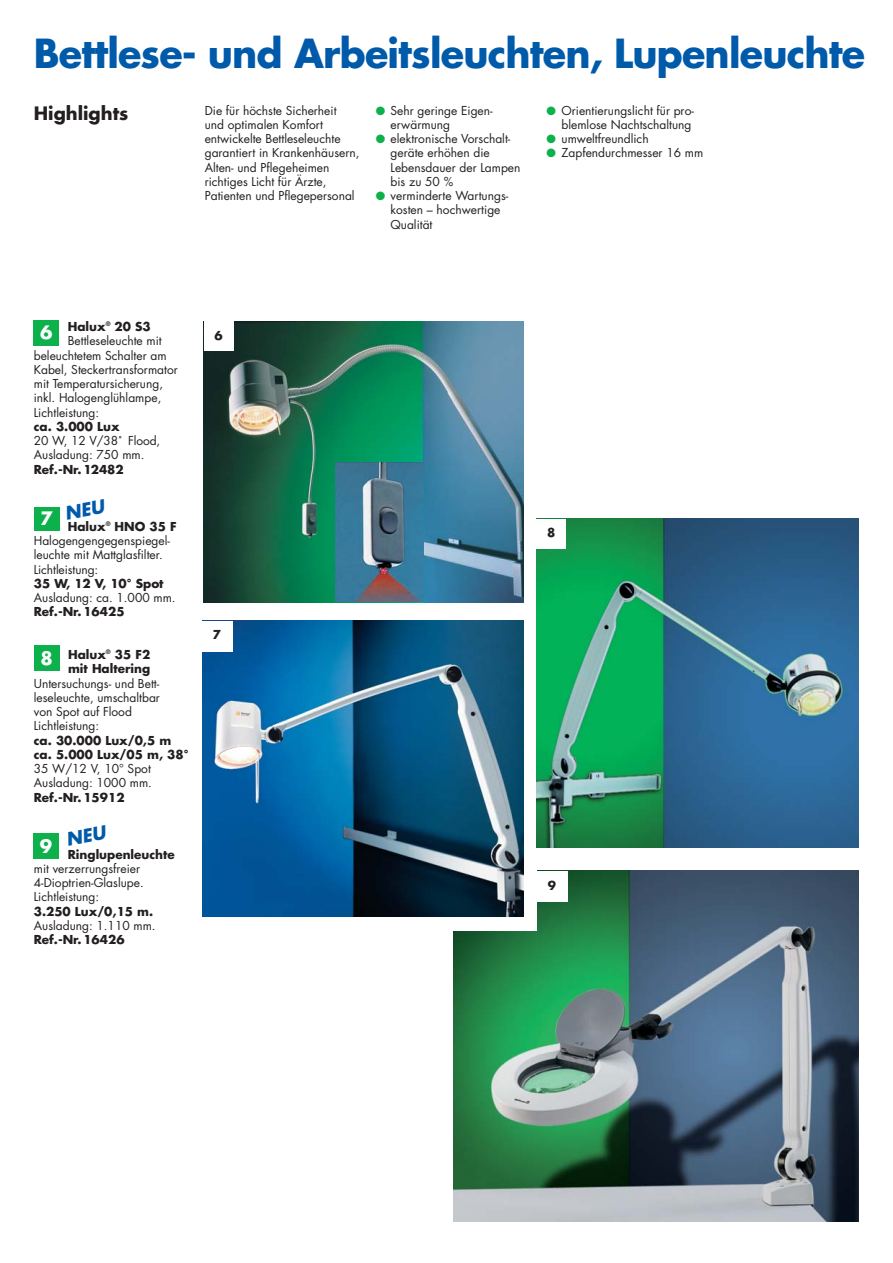
<style>
.page{position:relative;width:893px;height:1263px;background:#fff}
.page>*{position:absolute;margin:0;border:0;box-sizing:border-box;transform-origin:0 0}
.t1{font:700 39px "Futura";letter-spacing:-.02em;color:#005aaa}
.t2{font:700 18px "Futura";color:#231f20}
.t3{font:700 18px "Futura";color:#fff}
.t4{font:12px/14.2px "Futura";color:#231f20}
.t5{font:700 12px/14.2px "Futura";color:#231f20}
.s1{font-weight:700}
</style>
<div class="page">
<img style="left:204px;top:321px;width:320px;height:281px">
<div style="left:204px;top:321px;width:29px;height:30px;background:#fff"></div>
<div style="left:34px;top:320px;width:25px;height:25px;background:#0cb14b"></div>
<div style="left:34px;top:507px;width:25px;height:23px;background:#0cb14b"></div>
<div style="left:34px;top:646px;width:25px;height:25px;background:#0cb14b"></div>
<div style="left:33px;top:833px;width:26px;height:26px;background:#0cb14b"></div>
<img style="left:453px;top:871px;width:406px;height:351px">
<img style="left:336px;top:462px;width:87px;height:140px">
<div style="left:345px;top:739px;width:191px;height:192px;background:#fff"></div>
<img style="left:536px;top:519px;width:323px;height:328px">
<div style="left:536px;top:519px;width:30px;height:29px;background:#fff"></div>
<img style="left:203px;top:621px;width:321px;height:295px">
<div style="left:201px;top:621px;width:32px;height:30px;background:#fff"></div>
<div style="left:536px;top:871px;width:32px;height:30px;background:#fff"></div>
<h1 class="t1" style="left:34px;top:35px;width:833px">Bettlese- und Arbeitsleuchten, Lupenleuchte</h1>
<h2 class="t2" style="left:34px;top:105px;width:96px">Highlights</h2>
<p class="t4" style="left:205px;top:104px;width:156px">Die für höchste Sicherheit<br>und optimalen Komfort entwickelte Bettleseleuchte garantiert in Krankenhäusern,<br>Alten- und Pflegeheimen richtiges Licht für Ärzte,<br>Patienten und Pflegepersonal</p>
<p class="t4" style="left:391px;top:104px;width:131px">Sehr geringe Eigen&shy;erwärmung<br>elektronische Vorschalt&shy;geräte erhöhen die<br>Lebensdauer der Lampen bis zu 50 %<br>verminderte Wartungs&shy;kosten – hochwertige<br>Qualität</p>
<p class="t4" style="left:561px;top:104px;width:143px">Orientierungslicht für pro&shy;blemlose Nachtschaltung umweltfreundlich<br>Zapfendurchmesser 16 mm</p>
<p class="t5" style="left:68px;top:321px;width:84px">Halux<sup>®</sup> 20 S3</p>
<p class="t4" style="left:68px;top:335px;width:95px">Bettleseleuchte mit</p>
<p class="t4" style="left:34px;top:349px;width:134px">beleuchtetem Schalter am</p>
<p class="t4" style="left:34px;top:363px;width:146px">Kabel, Steckertransformator</p>
<p class="t4" style="left:34px;top:378px;width:131px">mit Temperatursicherung,</p>
<p class="t4" style="left:34px;top:392px;width:129px">inkl. Halogenglühlampe,</p>
<p class="t4" style="left:34px;top:406px;width:67px">Lichtleistung:</p>
<p class="t5" style="left:34px;top:420px;width:87px">ca. 3.000 Lux</p>
<p class="t4" style="left:34px;top:435px;width:128px">20 W, 12 V/38˚ Flood,<br>Ausladung: 750 mm.</p>
<p class="t5" style="left:34px;top:463px;width:91px">Ref.-Nr.12482</p>
<h2 class="t3" style="left:40px;top:324px;width:14px">6</h2>
<p class="t5" style="left:214px;top:329px;width:10px">6</p>
<h2 class="t3" style="left:40px;top:510px;width:14px">7</h2>
<p class="t4" style="left:34px;top:520px;width:144px;text-indent:34px"><span class="s1">Halux</span><sup>®</sup> <span class="s1">HNO 35 F<br></span>Halogengengegenspiegel&shy;leuchte mit Mattglasfilter.<br>Lichtleistung:</p>
<p class="t5" style="left:34px;top:577px;width:131px">35 W, 12 V, 10° Spot</p>
<p class="t4" style="left:34px;top:591px;width:143px">Ausladung: ca. 1.000 mm.</p>
<p class="t5" style="left:34px;top:606px;width:92px">Ref.-Nr.16425</p>
<p class="t5" style="left:68px;top:648px;width:84px">Halux<sup>®</sup> 35 F2 mit Haltering</p>
<p class="t4" style="left:34px;top:677px;width:128px">Untersuchungs- und Bett&shy;leseleuchte, umschaltbar von Spot auf Flood<br>Lichtleistung:</p>
<p class="t5" style="left:34px;top:734px;width:156px">ca. 30.000 Lux/0,5 m ca. 5.000 Lux/05 m, 38°</p>
<p class="t4" style="left:34px;top:762px;width:120px">35 W/12 V, 10° Spot<br>Ausladung: 1000 mm.</p>
<p class="t5" style="left:34px;top:791px;width:92px">Ref.-Nr.15912</p>
<h2 class="t3" style="left:40px;top:650px;width:14px">8</h2>
<h2 class="t3" style="left:40px;top:838px;width:14px">9</h2>
<p class="t5" style="left:68px;top:848px;width:109px">Ringlupenleuchte</p>
<p class="t4" style="left:34px;top:862px;width:111px">mit verzerrungsfreier<br>4-Dioptrien-Glaslupe.<br>Lichtleistung:</p>
<p class="t5" style="left:34px;top:905px;width:121px">3.250 Lux/0,15 m.</p>
<p class="t4" style="left:34px;top:919px;width:123px">Ausladung: 1.110 mm.</p>
<p class="t5" style="left:34px;top:933px;width:92px">Ref.-Nr.16426</p>
<p class="t5" style="left:213px;top:629px;width:10px">7</p>
<p class="t5" style="left:547px;top:526px;width:10px">8</p>
<p class="t5" style="left:548px;top:879px;width:10px">9</p>
</div>
